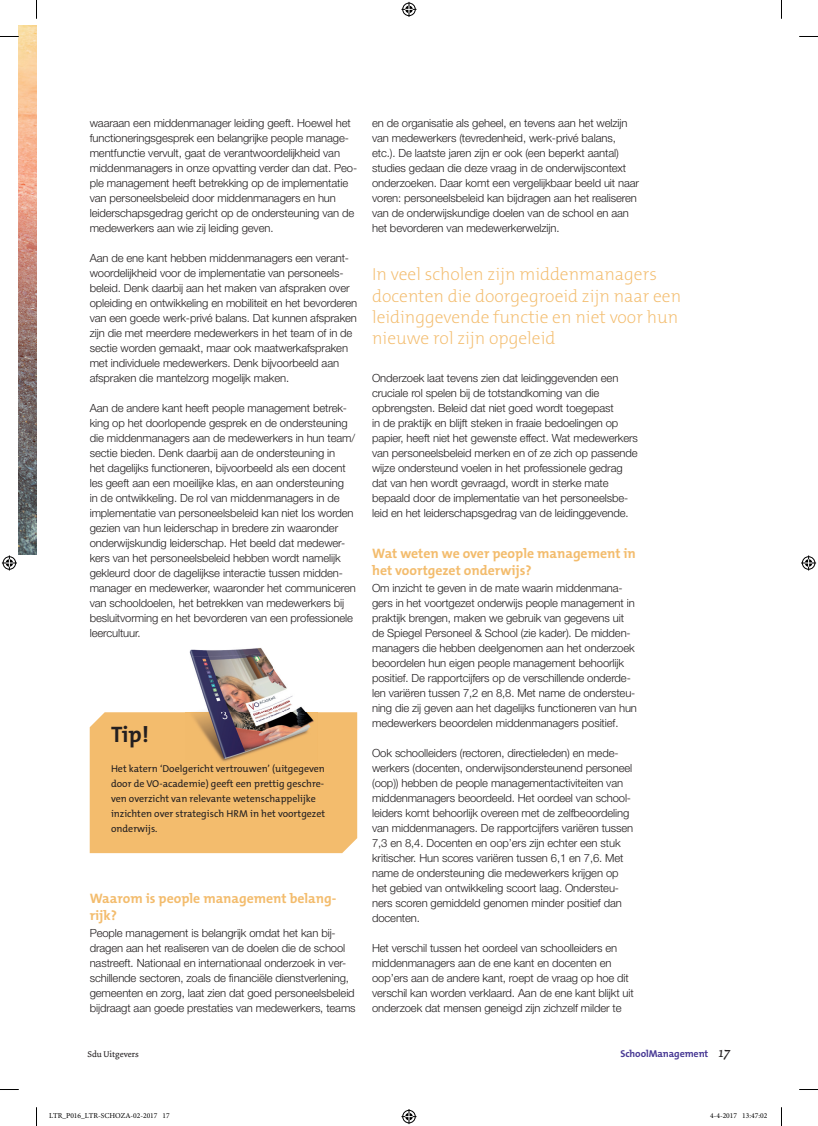
<style>
.page{position:relative;width:818px;height:1126px;background:#fff}
.page>*{position:absolute;margin:0;border:0;box-sizing:border-box;transform-origin:0 0}
.t1{font:700 22.5px "The Mix B W7";color:#231f20}
.t2{font:200 17.5px/21px "The Mix B W2";color:#f3bc6d}
.t3{font:700 13.75px/16.5px "The Mix B W7";color:#f3bc6d}
.t4{font:300 11.25px/15px "Helvetica Neue LT Std";letter-spacing:-.01em;color:#231f20}
.t5{font:10px/15px "The Mix B W5 Plain";color:#231f20}
.t6{font:700 10px "The Mix B W7";letter-spacing:-.01em;color:#493a95}
.t7{font:8.75px "Dolly";color:#231f20}
.t8{font:7.5px "Minion Pro";color:#000}
.s1{font-family:"Dolly";font-weight:400;font-style:italic;font-size:15px;color:#231f20}
</style>
<div class="page">
<div style="left:90px;top:712px;width:267px;height:141px;background:#f3bc6d"></div>
<img style="left:19px;top:26px;width:17px;height:528px">
<img style="left:185px;top:648px;width:132px;height:115px">
<svg style="left:0;top:36px;width:19px;height:1px"></svg>
<svg style="left:799px;top:36px;width:18px;height:1px"></svg>
<svg style="left:0;top:1089px;width:19px;height:1px"></svg>
<svg style="left:799px;top:1089px;width:18px;height:1px"></svg>
<svg style="left:36px;top:0;width:1px;height:19px"></svg>
<svg style="left:36px;top:1107px;width:1px;height:18px"></svg>
<svg style="left:401px;top:2px;width:15px;height:15px"></svg>
<svg style="left:401px;top:1109px;width:15px;height:14px"></svg>
<svg style="left:2px;top:555px;width:15px;height:15px"></svg>
<svg style="left:801px;top:555px;width:14px;height:15px"></svg>
<p class="t4" style="left:90px;top:115px;width:269px">waaraan een middenmanager leiding geeft. Hoewel het functioneringsgesprek een belangrijke people manage&shy;mentfunctie vervult, gaat de verantwoordelijkheid van middenmanagers in onze opvatting verder dan dat. Peo&shy;ple management heeft betrekking op de implementatie van personeelsbeleid door middenmanagers en hun leiderschapsgedrag gericht op de ondersteuning van de medewerkers aan wie zij leiding geven.</p>
<p class="t4" style="left:90px;top:250px;width:269px">Aan de ene kant hebben middenmanagers een verant&shy;woordelijkheid voor de implementatie van personeels&shy;beleid. Denk daarbij aan het maken van afspraken over opleiding en ontwikkeling en mobiliteit en het bevorderen van een goede werk-privé balans. Dat kunnen afspraken zijn die met meerdere medewerkers in het team of in de sectie worden gemaakt, maar ook maatwerkafspraken met individuele medewerkers. Denk bijvoorbeeld aan afspraken die mantelzorg mogelijk maken.</p>
<p class="t4" style="left:90px;top:400px;width:267px">Aan de andere kant heeft people management betrek&shy;king op het doorlopende gesprek en de ondersteuning die middenmanagers aan de medewerkers in hun team/ sectie bieden. Denk daarbij aan de ondersteuning in<br>het dagelijks functioneren, bijvoorbeeld als een docent les geeft aan een moeilijke klas, en aan ondersteuning<br>in de ontwikkeling. De rol van middenmanagers in de implementatie van personeelsbeleid kan niet los worden gezien van hun leiderschap in bredere zin waaronder onderwijskundig leiderschap. Het beeld dat medewer&shy;kers van het personeelsbeleid hebben wordt namelijk gekleurd door de dagelijkse interactie tussen midden&shy;manager en medewerker, waaronder het communiceren van schooldoelen, het betrekken van medewerkers bij besluitvorming en het bevorderen van een professionele leercultuur.</p>
<h1 class="t1" style="left:111px;top:719px;width:40px">Tip!</h1>
<p class="t5" style="left:111px;top:761px;width:215px">Het katern ‘Doelgericht vertrouwen’ (uitgegeven door de VO-academie) geeft een prettig geschre&shy;ven overzicht van relevante wetenschappelijke inzichten over strategisch HRM in het voortgezet onderwijs.</p>
<p class="t3" style="left:90px;top:890px;width:248px">Waarom is people management belang&shy;rijk?</p>
<p class="t4" style="left:90px;top:925px;width:267px">People management is belangrijk omdat het kan bij&shy;dragen aan het realiseren van de doelen die de school nastreeft. Nationaal en internationaal onderzoek in ver&shy;schillende sectoren, zoals de financiële dienstverlening, gemeenten en zorg, laat zien dat goed personeelsbeleid bijdraagt aan goede prestaties van medewerkers, teams</p>
<p class="t4" style="left:372px;top:115px;width:268px">en de organisatie als geheel, en tevens aan het welzijn van medewerkers (tevredenheid, werk-privé balans, etc.). De laatste jaren zijn er ook (een beperkt aantal) studies gedaan die deze vraag in de onderwijscontext onderzoeken. Daar komt een vergelijkbaar beeld uit naar voren: personeelsbeleid kan bijdragen aan het realiseren van de onderwijskundige doelen van de school en aan het bevorderen van medewerkerwelzijn.</p>
<h2 class="t2" style="left:372px;top:264px;width:310px">In veel scholen zijn middenmanagers docenten die doorgegroeid zijn naar een leidinggevende functie en niet voor hun nieuwe rol zijn opgeleid</h2>
<p class="t4" style="left:372px;top:370px;width:267px">Onderzoek laat tevens zien dat leidinggevenden een cruciale rol spelen bij de totstandkoming van die opbrengsten. Beleid dat niet goed wordt toegepast<br>in de praktijk en blijft steken in fraaie bedoelingen op papier, heeft niet het gewenste effect. Wat medewerkers van personeelsbeleid merken en of ze zich op passende wijze ondersteund voelen in het professionele gedrag dat van hen wordt gevraagd, wordt in sterke mate bepaald door de implementatie van het personeelsbe&shy;leid en het leiderschapsgedrag van de leidinggevende.</p>
<p class="t3" style="left:372px;top:545px;width:265px">Wat weten we over people management in het voortgezet onderwijs?</p>
<p class="t4" style="left:372px;top:580px;width:266px">Om inzicht te geven in de mate waarin middenmana&shy;gers in het voortgezet onderwijs people management in praktijk brengen, maken we gebruik van gegevens uit de Spiegel Personeel &amp; School (zie kader). De midden&shy;managers die hebben deelgenomen aan het onderzoek beoordelen hun eigen people management behoorlijk positief. De rapportcijfers op de verschillende onderde&shy;len variëren tussen 7,2 en 8,8. Met name de ondersteu&shy;ning die zij geven aan het dagelijks functioneren van hun medewerkers beoordelen middenmanagers positief.</p>
<p class="t4" style="left:372px;top:745px;width:262px">Ook schoolleiders (rectoren, directieleden) en mede&shy;werkers (docenten, onderwijsondersteunend personeel (oop)) hebben de people managementactiviteiten van middenmanagers beoordeeld. Het oordeel van school&shy;leiders komt behoorlijk overeen met de zelfbeoordeling van middenmanagers. De rapportcijfers variëren tussen 7,3 en 8,4. Docenten en oop’ers zijn echter een stuk kritischer. Hun scores variëren tussen 6,1 en 7,6. Met name de ondersteuning die medewerkers krijgen op het gebied van ontwikkeling scoort laag. Ondersteu&shy;ners scoren gemiddeld genomen minder positief dan docenten.</p>
<p class="t4" style="left:372px;top:940px;width:263px">Het verschil tussen het oordeel van schoolleiders en middenmanagers aan de ene kant en docenten en oop’ers aan de andere kant, roept de vraag op hoe dit verschil kan worden verklaard. Aan de ene kant blijkt uit onderzoek dat mensen geneigd zijn zichzelf milder te</p>
<p class="t7" style="left:87px;top:1048px;width:53px">Sdu Uitgevers</p>
<p class="t6" style="left:620px;top:1047px;width:111px">SchoolManagement <span class="s1">17</span></p>
<p class="t8" style="left:49px;top:1110px;width:122px">LTR_P016_LTR-SCHOZA-02-2017 17</p>
<p class="t8" style="left:709px;top:1110px;width:59px">4-4-2017 13:47:02</p>
</div>
